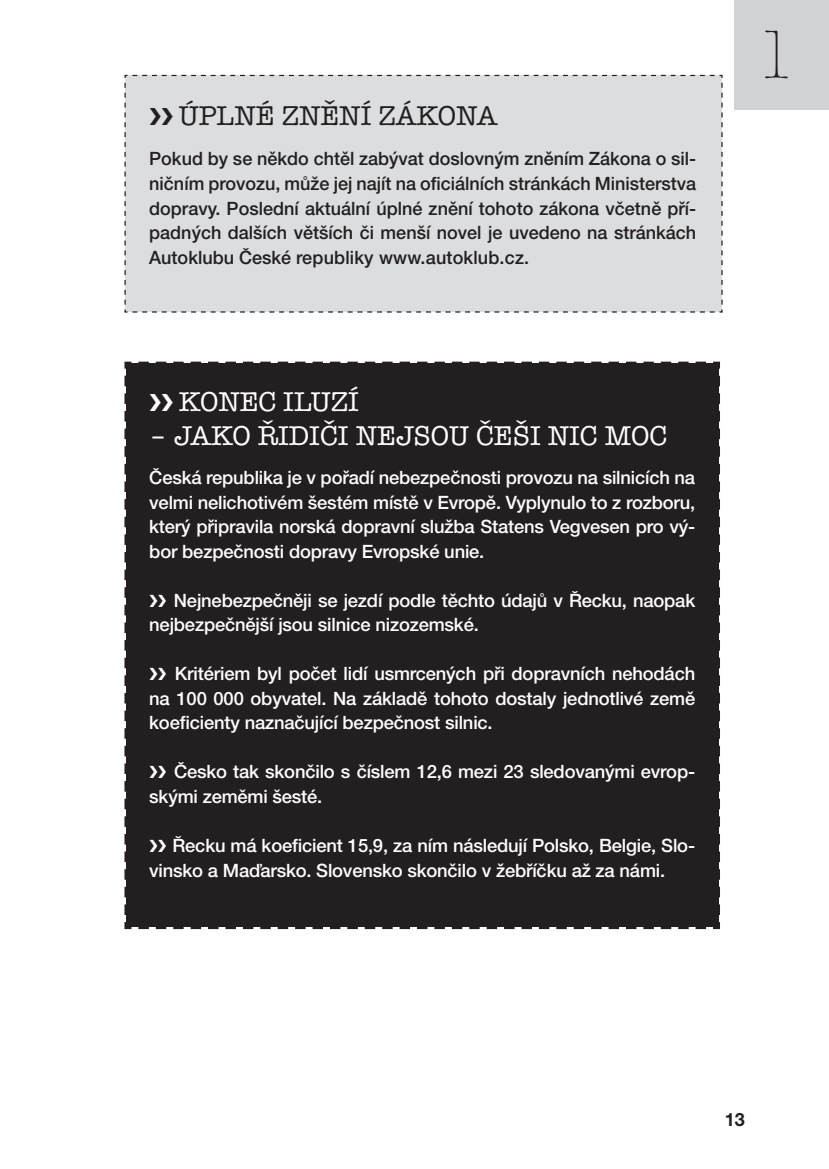
<style>
.page{position:relative;width:829px;height:1169px;background:#fff}
.page>*{position:absolute;margin:0;border:0;box-sizing:border-box;transform-origin:0 0}
.t1{font:70px "American Type Itc TOT Ligh";color:#231f20}
.t2{font:500 28px "American Type Itc TOT";color:#fff}
.t3{font:500 28px "American Type Itc TOT";color:#231f20}
.t4{font:500 18.38px/24.5px "Helvetica Neue OT";letter-spacing:-.01em;color:#fff}
.t5{font:500 18.38px/24.5px "Helvetica Neue OT";color:#231f20;text-align:justify}
.t6{font:700 18.38px "Helvetica Neue OT";color:#231f20}
</style>
<div class="page">
<div style="left:735px;top:0;width:94px;height:110px;background:#d1d2d4"></div>
<div style="left:124px;top:361px;width:596px;height:569px;background:#231f20"></div>
<div style="left:124px;top:74px;width:599px;height:239px;background:#dcdddf"></div>
<svg style="left:150px;top:108px;width:23px;height:17px"></svg>
<svg style="left:150px;top:394px;width:23px;height:17px"></svg>
<svg style="left:150px;top:594px;width:16px;height:12px"></svg>
<svg style="left:150px;top:668px;width:16px;height:12px"></svg>
<svg style="left:150px;top:766px;width:16px;height:12px"></svg>
<svg style="left:150px;top:839px;width:16px;height:12px"></svg>
<h2 class="t3" style="left:179px;top:99px;width:320px">ÚPLNÉ ZNĚNÍ ZÁKONA</h2>
<p class="t5" style="left:149px;top:147px;width:548px">Pokud by se někdo chtěl zabývat doslovným zněním Zákona o sil&shy;ničním provozu, může jej najít na oficiálních stránkách Ministerstva dopravy. Poslední aktuální úplné znění tohoto zákona včetně pří&shy;padných dalších větších či menší novel je uvedeno na stránkách Autoklubu České republiky www.autoklub.cz.</p>
<h2 class="t2" style="left:179px;top:385px;width:181px">KONEC ILUZÍ</h2>
<h2 class="t2" style="left:149px;top:419px;width:519px">– JAKO ŘIDIČI NEJSOU ČEŠI NIC MOC</h2>
<p class="t4" style="left:149px;top:466px;width:547px;text-align:justify">Česká republika je v pořadí nebezpečnosti provozu na silnicích na velmi nelichotivém šestém místě v Evropě. Vyplynulo to z rozboru, který připravila norská dopravní služba Statens Vegvesen pro vý&shy;bor bezpečnosti dopravy Evropské unie.</p>
<p class="t4" style="left:149px;top:588px;width:547px;text-indent:25px">Nejnebezpečněji se jezdí podle těchto údajů v Řecku, naopak nejbezpečnější jsou silnice nizozemské.</p>
<p class="t4" style="left:149px;top:662px;width:547px;text-align:justify;text-indent:26px">Kritériem byl počet lidí usmrcených při dopravních nehodách na 100 000 obyvatel. Na základě tohoto dostaly jednotlivé země koeficienty naznačující bezpečnost silnic.</p>
<p class="t4" style="left:149px;top:760px;width:547px;text-indent:25px">Česko tak skončilo s číslem 12,6 mezi 23 sledovanými evrop&shy;skými zeměmi šesté.</p>
<p class="t4" style="left:149px;top:833px;width:547px;text-indent:23px">Řecku má koeficient 15,9, za ním následují Polsko, Belgie, Slo&shy;vinsko a Maďarsko. Slovensko skončilo v žebříčku až za námi.</p>
<h1 class="t1" style="left:754px;top:15px;width:45px">1</h1>
<p class="t6" style="left:724px;top:1108px;width:22px">13</p>
</div>
